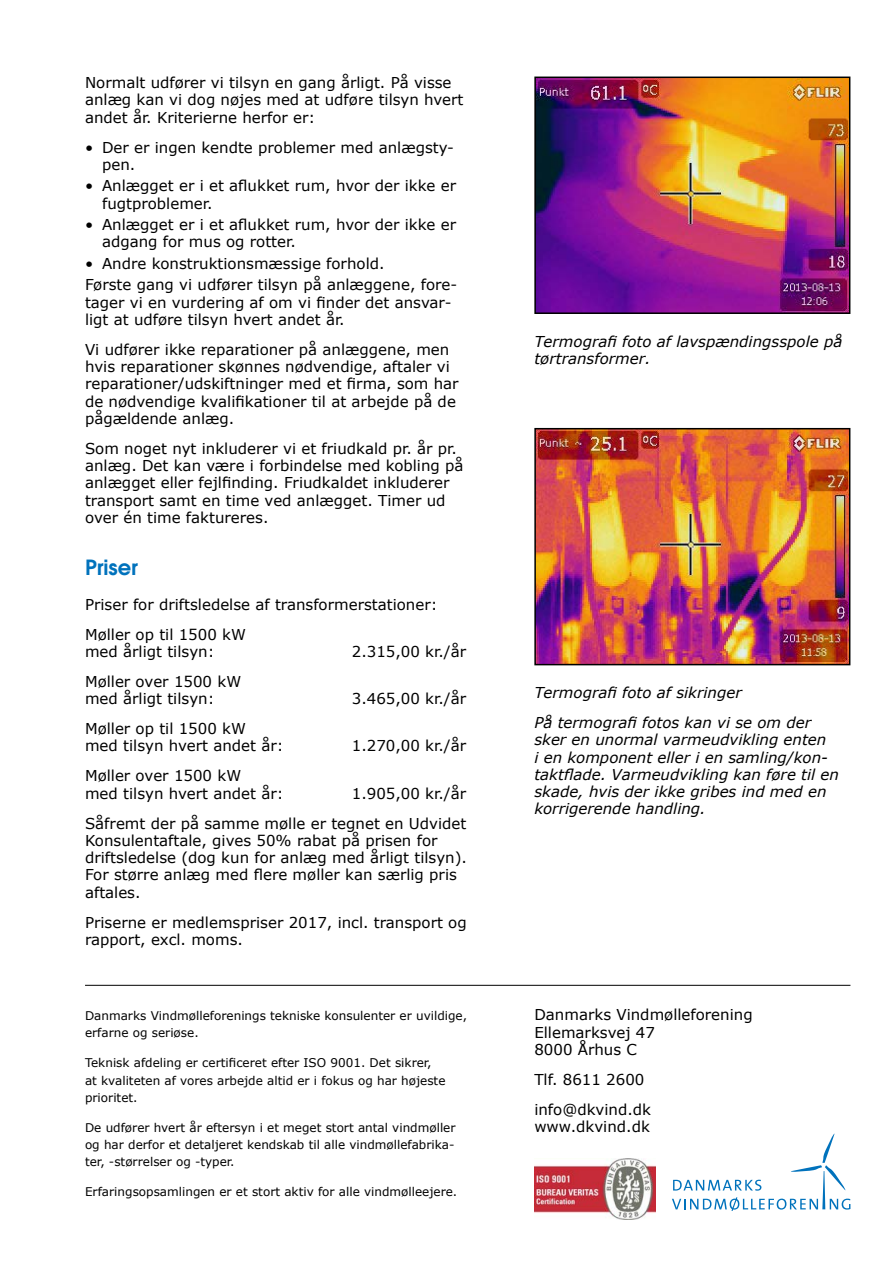
<style>
.page{position:relative;width:893px;height:1263px;background:#fff}
.page>*{position:absolute;margin:0;border:0;box-sizing:border-box;transform-origin:0 0}
.t1{font:600 21px "Avant Garde";color:#0072bc}
.t2{font:15px/17.2px "Verdana";color:#000}
.t3{font:italic 15px/17.2px "Verdana";color:#000}
.t4{font:12px/17.2px "Verdana";color:#000}
</style>
<div class="page">
<img style="left:537px;top:80px;width:310px;height:231px">
<div style="left:534px;top:77px;width:316px;height:237px;border:2px solid #000"></div>
<img style="left:537px;top:431px;width:310px;height:231px">
<div style="left:534px;top:428px;width:316px;height:237px;border:2px solid #000"></div>
<img style="left:534px;top:1158px;width:122px;height:61px">
<svg style="left:672px;top:1134px;width:178px;height:77px"></svg>
<hr style="left:85px;top:985px;width:765px;height:1px;background:#000">
<p class="t2" style="left:85px;top:74px;width:380px">Normalt udfører vi tilsyn en gang årligt. På visse anlæg kan vi dog nøjes med at udføre tilsyn hvert andet år. Kriterierne herfor er:</p>
<p class="t2" style="left:102px;top:138px;width:353px;text-indent:-17px">• Der er ingen kendte problemer med anlægsty&shy;pen.</p>
<p class="t2" style="left:102px;top:177px;width:356px;text-indent:-17px">• Anlægget er i et aflukket rum, hvor der ikke er fugtproblemer.</p>
<p class="t2" style="left:102px;top:216px;width:356px;text-indent:-17px">• Anlægget er i et aflukket rum, hvor der ikke er adgang for mus og rotter.</p>
<p class="t2" style="left:85px;top:252px;width:374px;line-height:21.5px">• Andre konstruktionsmæssige forhold.<br>Første gang vi udfører tilsyn på anlæggene, fore-</p>
<p class="t2" style="left:85px;top:293px;width:368px">tager vi en vurdering af om vi finder det ansvar&shy;ligt at udføre tilsyn hvert andet år.</p>
<p class="t2" style="left:85px;top:341px;width:375px">Vi udfører ikke reparationer på anlæggene, men hvis reparationer skønnes nødvendige, aftaler vi reparationer/udskiftninger med et firma, som har de nødvendige kvalifikationer til at arbejde på de pågældende anlæg.</p>
<p class="t2" style="left:85px;top:440px;width:380px">Som noget nyt inkluderer vi et friudkald pr. år pr. anlæg. Det kan være i forbindelse med kobling på anlægget eller fejlfinding. Friudkaldet inkluderer transport samt en time ved anlægget. Timer ud over én time faktureres.</p>
<h1 class="t1" style="left:85px;top:554px;width:54px">Priser</h1>
<p class="t2" style="left:85px;top:589px;width:354px;line-height:30px">Priser for driftsledelse af transformerstationer:<br>Møller op til 1500 kW</p>
<p class="t2" style="left:85px;top:643px;width:131px">med årligt tilsyn:</p>
<p class="t2" style="left:352px;top:643px;width:116px">2.315,00 kr./år</p>
<p class="t2" style="left:85px;top:673px;width:158px">Møller over 1500 kW med årligt tilsyn:</p>
<p class="t2" style="left:352px;top:690px;width:116px">3.465,00 kr./år</p>
<p class="t2" style="left:85px;top:720px;width:200px">Møller op til 1500 kW<br>med tilsyn hvert andet år:</p>
<p class="t2" style="left:352px;top:737px;width:116px">1.270,00 kr./år</p>
<p class="t2" style="left:85px;top:767px;width:200px">Møller over 1500 kW<br>med tilsyn hvert andet år:</p>
<p class="t2" style="left:85px;top:778px;width:383px;line-height:30px;text-align:right">1.905,00 kr./år<br>Såfremt der på samme mølle er tegnet en Udvidet</p>
<p class="t2" style="left:85px;top:832px;width:383px">Konsulentaftale, gives 50% rabat på prisen for driftsledelse (dog kun for anlæg med årligt tilsyn).<br>For større anlæg med flere møller kan særlig pris aftales.</p>
<p class="t2" style="left:85px;top:913px;width:383px">Priserne er medlemspriser 2017, incl. transport og rapport, excl. moms.</p>
<p class="t4" style="left:85px;top:1007px;width:384px">Danmarks Vindmølleforenings tekniske konsulenter er uvildige, erfarne og seriøse.</p>
<p class="t4" style="left:85px;top:1054px;width:362px">Teknisk afdeling er certificeret efter ISO 9001. Det sikrer, at kvaliteten af vores arbejde altid er i fokus og har højeste prioritet.</p>
<p class="t4" style="left:85px;top:1119px;width:372px;text-align:justify">De udfører hvert år eftersyn i et meget stort antal vindmøller og har derfor et detaljeret kendskab til alle vindmøllefabrika&shy;ter, -størrelser og -typer.</p>
<p class="t4" style="left:85px;top:1183px;width:374px">Erfaringsopsamlingen er et stort aktiv for alle vindmølleejere.</p>
<p class="t3" style="left:534px;top:332px;width:309px">Termografi foto af lavspændingsspole på tørtransformer.</p>
<p class="t3" style="left:534px;top:677px;width:278px;line-height:30px">Termografi foto af sikringer<br>På termografi fotos kan vi se om der</p>
<p class="t3" style="left:534px;top:731px;width:306px">sker en unormal varmeudvikling enten<br>i en komponent eller i en samling/kon&shy;taktflade. Varmeudvikling kan føre til en skade, hvis der ikke gribes ind med en korrigerende handling.</p>
<p class="t2" style="left:534px;top:1006px;width:220px">Danmarks Vindmølleforening<br>Ellemarksvej 47<br>8000 Århus C</p>
<p class="t2" style="left:534px;top:1064px;width:118px;line-height:30px">Tlf. 8611 2600 info@dkvind.dk</p>
<p class="t2" style="left:534px;top:1118px;width:117px">www.dkvind.dk</p>
</div>
